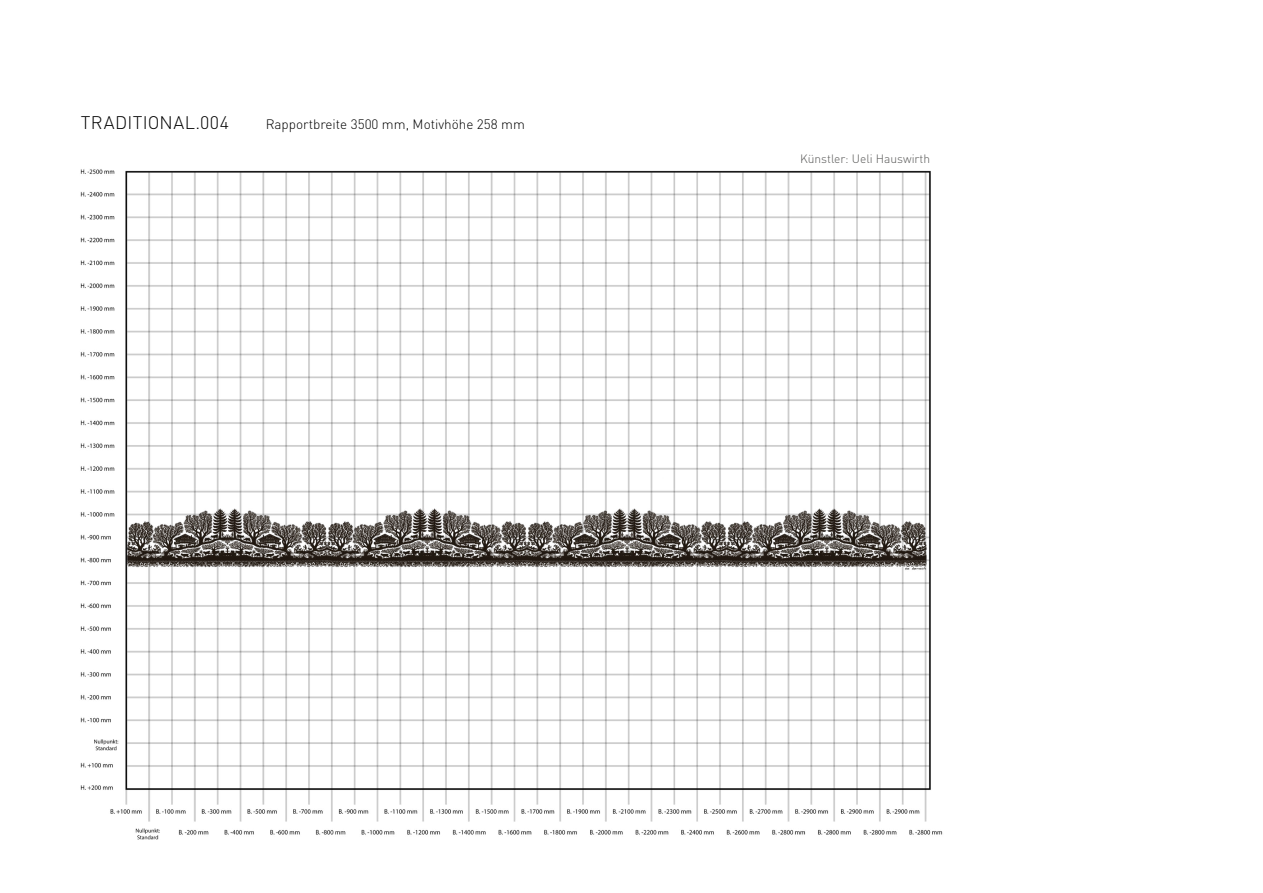
<style>
.page{position:relative;width:1263px;height:893px;background:#fff}
.page>*{position:absolute;margin:0;border:0;box-sizing:border-box;transform-origin:0 0}
.t1{font:300 18px "DIN Pro";letter-spacing:.02em;color:#000}
.t2{font:300 13.5px "DIN Pro";color:#000}
.t3{font:300 12px "DIN Pro";color:#575756}
</style>
<div class="page">
<img style="left:80px;top:169px;width:863px;height:671px">
<h1 class="t1" style="left:81px;top:108px;width:150px">TRADITIONAL.004</h1>
<p class="t2" style="left:266px;top:113px;width:261px">Rapportbreite 3500 mm, Motivhöhe 258 mm</p>
<p class="t3" style="left:800px;top:150px;width:131px">Künstler: Ueli Hauswirth</p>
</div>
